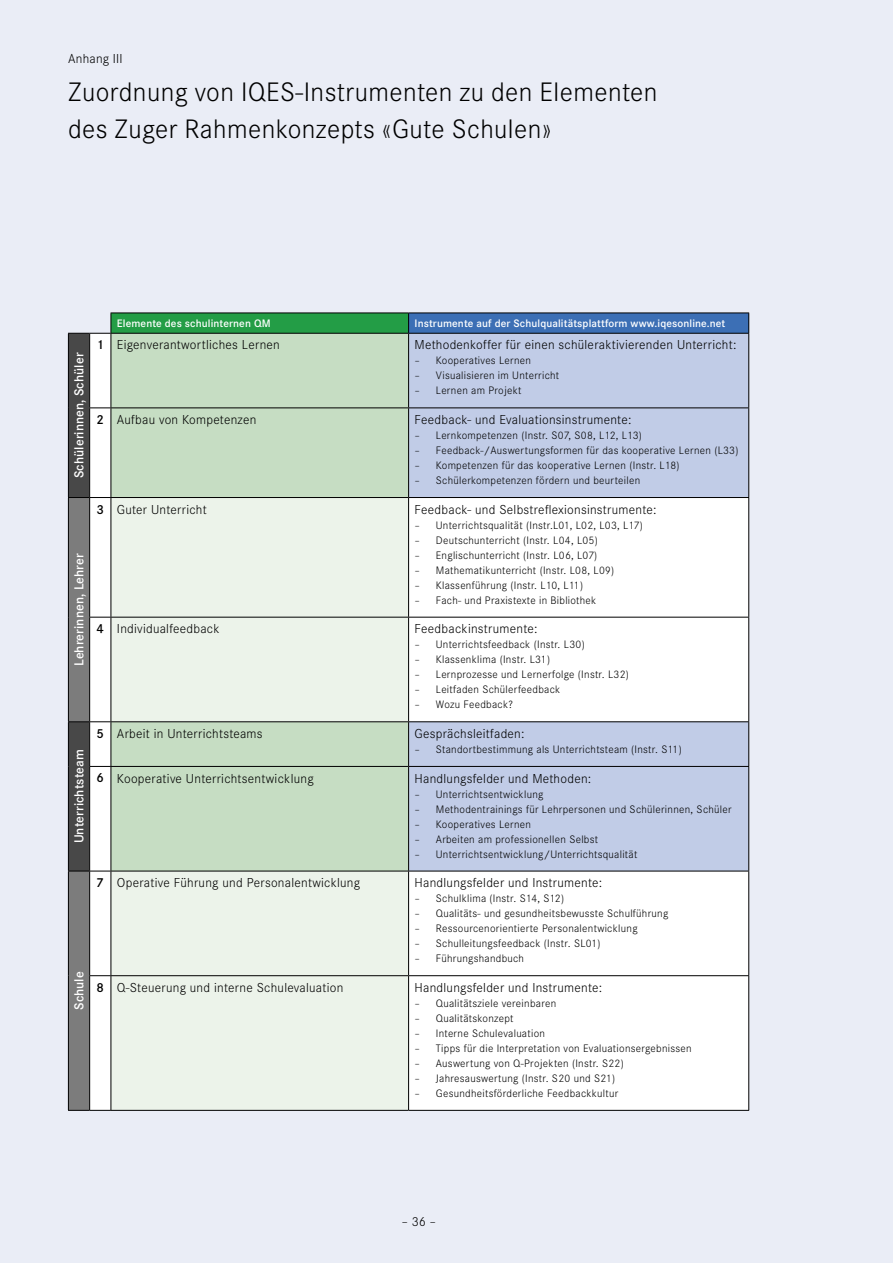
<style>
.page{position:relative;width:893px;height:1263px;background:#eaedf6}
.page>*{position:absolute;margin:0;border:0;box-sizing:border-box;transform-origin:0 0}
.B_Lauftext_Light{font:300 27.75px "Corporate S";letter-spacing:.015em;color:#000}
.B_Lauftext_Light-2{font:300 13.5px "Corporate S";letter-spacing:.02em;color:#000}
.t1{font:600 13.5px "Corporate S";letter-spacing:.005em;color:#fff}
.t2{font:600 13.5px "Corporate S";color:#000}
.t3{font:300 11.25px "Corporate S";letter-spacing:.025em;color:#000}
.t4{font:600 11.25px "Corporate S";letter-spacing:.01em;color:#fff}
</style>
<div class="page">
<div style="left:111px;top:313px;width:298px;height:20px;background:#239d46"></div>
<div style="left:409px;top:313px;width:340px;height:20px;background:#3c6fb5"></div>
<div style="left:409px;top:872px;width:339px;height:238px;background:#fff"></div>
<div style="left:112px;top:334px;width:296px;height:163px;background:#c6ddc3"></div>
<svg style="left:409px;top:334px;width:339px;height:537px;background:#dae0f0"></svg>
<svg style="left:112px;top:498px;width:296px;height:612px;fill:#ecf3ea"></svg>
<hr style="left:111px;top:313px;width:298px;height:1px;background:#000">
<hr style="left:409px;top:313px;width:340px;height:1px;background:#000">
<svg style="left:408px;top:313px;width:1px;height:20px"></svg>
<svg style="left:748px;top:313px;width:1px;height:20px"></svg>
<hr style="left:111px;top:333px;width:298px;height:1px;background:#000">
<hr style="left:409px;top:333px;width:340px;height:1px;background:#000">
<hr style="left:408px;top:334px;width:1px;height:73px;background:#000">
<hr style="left:748px;top:334px;width:1px;height:73px;background:#000">
<hr style="left:111px;top:407px;width:298px;height:1px;background:#000">
<hr style="left:409px;top:407px;width:340px;height:1px;background:#000">
<hr style="left:408px;top:408px;width:1px;height:89px;background:#000">
<hr style="left:748px;top:408px;width:1px;height:89px;background:#000">
<hr style="left:111px;top:497px;width:298px;height:1px;background:#000">
<hr style="left:409px;top:497px;width:340px;height:1px;background:#000">
<hr style="left:408px;top:498px;width:1px;height:119px;background:#000">
<hr style="left:748px;top:498px;width:1px;height:119px;background:#000">
<hr style="left:111px;top:617px;width:298px;height:1px;background:#000">
<hr style="left:409px;top:617px;width:340px;height:1px;background:#000">
<hr style="left:408px;top:617px;width:1px;height:104px;background:#000">
<hr style="left:748px;top:617px;width:1px;height:104px;background:#000">
<hr style="left:111px;top:721px;width:298px;height:1px;background:#000">
<hr style="left:409px;top:721px;width:340px;height:1px;background:#000">
<hr style="left:408px;top:722px;width:1px;height:44px;background:#000">
<hr style="left:748px;top:722px;width:1px;height:44px;background:#000">
<hr style="left:111px;top:766px;width:298px;height:1px;background:#000">
<hr style="left:409px;top:766px;width:340px;height:1px;background:#000">
<hr style="left:408px;top:767px;width:1px;height:104px;background:#000">
<hr style="left:748px;top:767px;width:1px;height:104px;background:#000">
<hr style="left:111px;top:871px;width:298px;height:1px;background:#000">
<hr style="left:409px;top:871px;width:340px;height:1px;background:#000">
<hr style="left:408px;top:871px;width:1px;height:104px;background:#000">
<hr style="left:748px;top:871px;width:1px;height:104px;background:#000">
<hr style="left:111px;top:975px;width:298px;height:1px;background:#000">
<hr style="left:409px;top:975px;width:340px;height:1px;background:#000">
<hr style="left:408px;top:976px;width:1px;height:134px;background:#000">
<hr style="left:748px;top:976px;width:1px;height:134px;background:#000">
<svg style="left:68px;top:313px;width:44px;height:798px;background:#a4a4a4"></svg>
<hr style="left:111px;top:1110px;width:298px;height:1px;background:#000">
<hr style="left:409px;top:1110px;width:340px;height:1px;background:#000">
<p class="B_Lauftext_Light-2" style="left:68px;top:51px;width:56px">Anhang III</p>
<p class="B_Lauftext_Light" style="left:68px;top:76px;width:591px">Zuordnung von IQES-Instrumenten zu den Elementen</p>
<p class="B_Lauftext_Light" style="left:68px;top:114px;width:485px">des Zuger Rahmenkonzepts «Gute Schulen»</p>
<p class="t1" style="left:71px;top:478px;width:127px;rotate:-90deg">Schülerinnen, Schüler</p>
<p class="t1" style="left:71px;top:666px;width:114px;rotate:-90deg">Lehrerinnen, Lehrer</p>
<p class="t1" style="left:71px;top:843px;width:95px;rotate:-90deg">Unterrichtsteam</p>
<p class="t1" style="left:71px;top:1010px;width:40px;rotate:-90deg">Schule</p>
<p class="t4" style="left:117px;top:317px;width:155px">Elemente des schulinternen QM</p>
<p class="t4" style="left:415px;top:317px;width:312px">Instrumente auf der Schulqualitätsplattform www.iqesonline.net</p>
<p class="t2" style="left:97px;top:337px;width:9px">1</p>
<p class="B_Lauftext_Light-2" style="left:117px;top:337px;width:164px">Eigenverantwortliches Lernen</p>
<p class="B_Lauftext_Light-2" style="left:415px;top:337px;width:324px">Methodenkoffer für einen schüleraktivierenden Unterricht:</p>
<p class="t3" style="left:415px;top:354px;width:118px">– Kooperatives Lernen</p>
<p class="t3" style="left:415px;top:369px;width:146px">– Visualisieren im Unterricht</p>
<p class="t3" style="left:415px;top:384px;width:108px">– Lernen am Projekt</p>
<p class="t2" style="left:97px;top:412px;width:9px">2</p>
<p class="B_Lauftext_Light-2" style="left:117px;top:412px;width:141px">Aufbau von Kompetenzen</p>
<p class="B_Lauftext_Light-2" style="left:415px;top:412px;width:218px">Feedback- und Evaluationsinstrumente:</p>
<p class="t3" style="left:415px;top:429px;width:229px">– Lernkompetenzen (Instr. S07, S08, L12, L13)</p>
<p class="t3" style="left:415px;top:444px;width:325px">– Feedback-/Auswertungsformen für das kooperative Lernen (L33)</p>
<p class="t3" style="left:415px;top:459px;width:266px">– Kompetenzen für das kooperative Lernen (Instr. L18)</p>
<p class="t3" style="left:415px;top:474px;width:227px">– Schülerkompetenzen fördern und beurteilen</p>
<p class="t2" style="left:97px;top:501px;width:9px">3</p>
<p class="B_Lauftext_Light-2" style="left:117px;top:502px;width:91px">Guter Unterricht</p>
<p class="B_Lauftext_Light-2" style="left:415px;top:502px;width:244px">Feedback- und Selbstreflexionsinstrumente:</p>
<p class="t3" style="left:415px;top:519px;width:230px">– Unterrichtsqualität (Instr.L01, L02, L03, L17)</p>
<p class="t3" style="left:415px;top:534px;width:185px">– Deutschunterricht (Instr. L04, L05)</p>
<p class="t3" style="left:415px;top:549px;width:184px">– Englischunterricht (Instr. L06, L07)</p>
<p class="t3" style="left:415px;top:564px;width:201px">– Mathematikunterricht (Instr. L08, L09)</p>
<p class="t3" style="left:415px;top:579px;width:170px">– Klassenführung (Instr. L10, L11)</p>
<p class="t3" style="left:415px;top:594px;width:183px">– Fach- und Praxistexte in Bibliothek</p>
<p class="t2" style="left:97px;top:621px;width:9px">4</p>
<p class="B_Lauftext_Light-2" style="left:117px;top:621px;width:104px">Individualfeedback</p>
<p class="B_Lauftext_Light-2" style="left:415px;top:621px;width:125px">Feedbackinstrumente:</p>
<p class="t3" style="left:415px;top:638px;width:172px">– Unterrichtsfeedback (Instr. L30)</p>
<p class="t3" style="left:415px;top:653px;width:137px">– Klassenklima (Instr. L31)</p>
<p class="t3" style="left:415px;top:668px;width:216px">– Lernprozesse und Lernerfolge (Instr. L32)</p>
<p class="t3" style="left:415px;top:683px;width:147px">– Leitfaden Schülerfeedback</p>
<p class="t3" style="left:415px;top:698px;width:100px">– Wozu Feedback?</p>
<p class="t2" style="left:97px;top:725px;width:9px">5</p>
<p class="B_Lauftext_Light-2" style="left:117px;top:726px;width:147px">Arbeit in Unterrichtsteams</p>
<p class="B_Lauftext_Light-2" style="left:415px;top:726px;width:112px">Gesprächsleitfaden:</p>
<p class="t3" style="left:415px;top:743px;width:269px">– Standortbestimmung als Unterrichtsteam (Instr. S11)</p>
<p class="t2" style="left:97px;top:770px;width:9px">6</p>
<p class="B_Lauftext_Light-2" style="left:117px;top:770px;width:198px">Kooperative Unterrichtsentwicklung</p>
<p class="B_Lauftext_Light-2" style="left:415px;top:770px;width:178px">Handlungsfelder und Methoden:</p>
<p class="t3" style="left:415px;top:787px;width:130px">– Unterrichtsentwicklung</p>
<p class="t3" style="left:415px;top:802px;width:318px">– Methodentrainings für Lehrpersonen und Schülerinnen, Schüler</p>
<p class="t3" style="left:415px;top:817px;width:118px">– Kooperatives Lernen</p>
<p class="t3" style="left:415px;top:832px;width:185px">– Arbeiten am professionellen Selbst</p>
<p class="t3" style="left:415px;top:847px;width:224px">– Unterrichtsentwicklung/Unterrichtsqualität</p>
<p class="t2" style="left:97px;top:875px;width:9px">7</p>
<p class="B_Lauftext_Light-2" style="left:117px;top:875px;width:245px">Operative Führung und Personalentwicklung</p>
<p class="B_Lauftext_Light-2" style="left:415px;top:875px;width:189px">Handlungsfelder und Instrumente:</p>
<p class="t3" style="left:415px;top:892px;width:151px">– Schulklima (Instr. S14, S12)</p>
<p class="t3" style="left:415px;top:907px;width:255px">– Qualitäts- und gesundheitsbewusste Schulführung</p>
<p class="t3" style="left:415px;top:922px;width:224px">– Ressourcenorientierte Personalentwicklung</p>
<p class="t3" style="left:415px;top:937px;width:188px">– Schulleitungsfeedback (Instr. SL01)</p>
<p class="t3" style="left:415px;top:952px;width:111px">– Führungshandbuch</p>
<p class="t2" style="left:97px;top:979px;width:9px">8</p>
<p class="B_Lauftext_Light-2" style="left:117px;top:980px;width:228px">Q-Steuerung und interne Schulevaluation</p>
<p class="B_Lauftext_Light-2" style="left:415px;top:980px;width:189px">Handlungsfelder und Instrumente:</p>
<p class="t3" style="left:415px;top:997px;width:143px">– Qualitätsziele vereinbaren</p>
<p class="t3" style="left:415px;top:1012px;width:100px">– Qualitätskonzept</p>
<p class="t3" style="left:415px;top:1027px;width:132px">– Interne Schulevaluation</p>
<p class="t3" style="left:415px;top:1042px;width:279px">– Tipps für die Interpretation von Evaluationsergebnissen</p>
<p class="t3" style="left:415px;top:1057px;width:211px">– Auswertung von Q-Projekten (Instr. S22)</p>
<p class="t3" style="left:415px;top:1072px;width:202px">– Jahresauswertung (Instr. S20 und S21)</p>
<p class="t3" style="left:415px;top:1087px;width:205px">– Gesundheitsförderliche Feedbackkultur</p>
<p class="B_Lauftext_Light-2" style="left:401px;top:1214px;width:36px">– 36 –</p>
</div>
